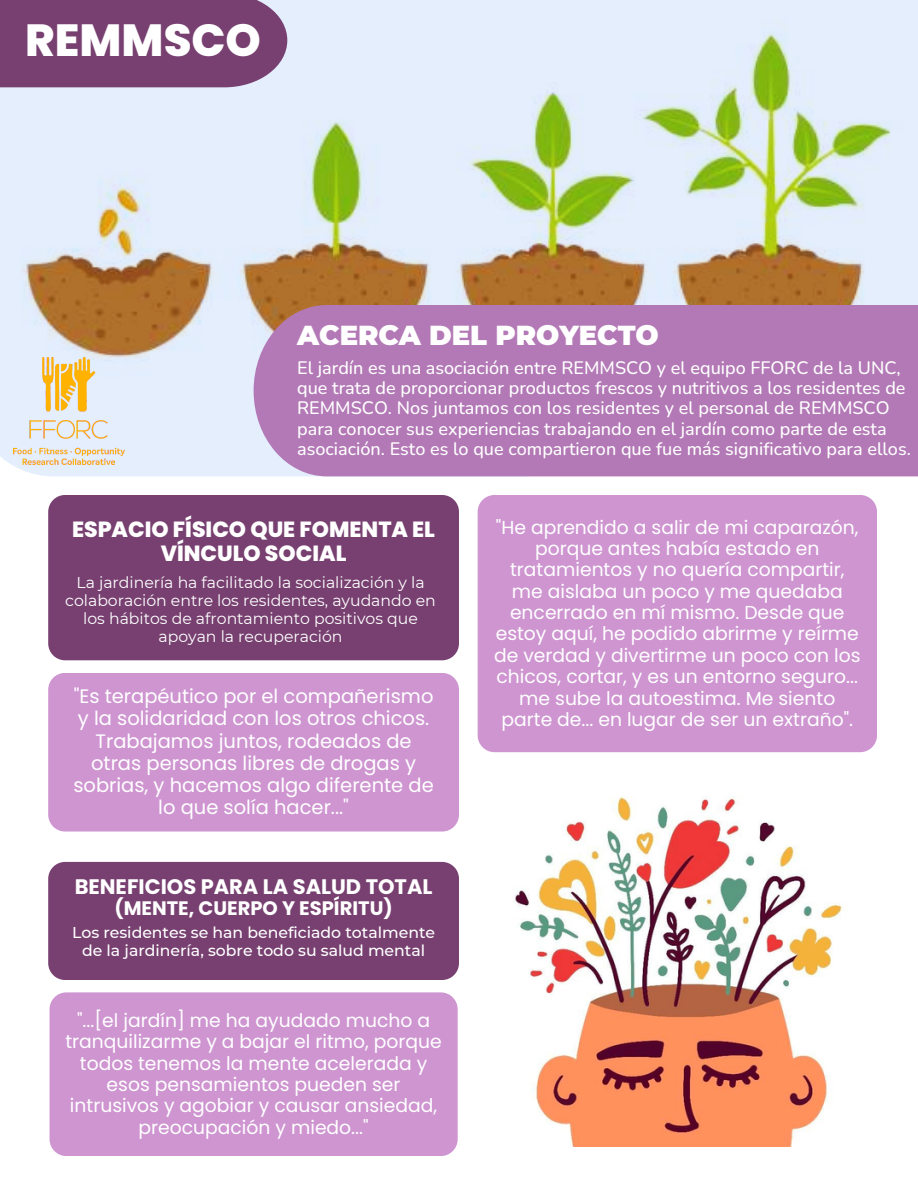
<style>
.page{position:relative;width:918px;height:1188px;background:#fff}
.page>*{position:absolute;margin:0;border:0;box-sizing:border-box;transform-origin:0 0}
.t1{font:800 45px "Poppins";color:#fff}
.t2{font:900 27.45px "Montserrat";color:#fff}
.t3{font:800 21.9px/24.8px "Poppins";color:#fff;text-align:center}
.t4{font:700 21px "Poppins";color:#fff}
.t5{font:19.5px/22.2px "Poppins";color:#fff;text-align:center}
.t6{font:700 19.5px "Poppins";color:#fff}
.t7{font:18.75px/21.3px "Poppins";color:#fff;text-align:center}
.t8{font:500 18px/20.2px "Nunito";color:#fff}
.t9{font:15.75px/18px "Montserrat";color:#fff;text-align:center}
.t10{font:500 15.75px/18px "Montserrat";color:#fff;text-align:center}
</style>
<div class="page">
<img style="left:0;top:0;width:918px;height:476px">
<div style="left:0;top:0;width:287px;height:87px;background:#774070"></div>
<div style="left:254px;top:305px;width:664px;height:171px;background:#b379b6"></div>
<img style="left:13px;top:358px;width:112px;height:107px">
<img style="left:515px;top:796px;width:328px;height:351px">
<div style="left:478px;top:495px;width:399px;height:257px;background:#ce95d1;border-radius:17px"></div>
<div style="left:48px;top:495px;width:411px;height:165px;background:#774070;border-radius:17px"></div>
<div style="left:50px;top:992px;width:408px;height:164px;background:#ce95d1;border-radius:17px"></div>
<div style="left:48px;top:862px;width:411px;height:118px;background:#774070;border-radius:17px"></div>
<div style="left:48px;top:673px;width:411px;height:159px;background:#ce95d1;border-radius:17px"></div>
<p class="t1" style="left:25px;top:8px;width:237px">REMMSCO</p>
<p class="t2" style="left:297px;top:319px;width:363px">ACERCA DEL PROYECTO</p>
<p class="t8" style="left:297px;top:358px;width:615px">El jardín es una asociación entre REMMSCO y el equipo FFORC de la UNC, que trata de proporcionar productos frescos y nutritivos a los residentes de REMMSCO. Nos juntamos con los residentes y el personal de REMMSCO para conocer sus experiencias trabajando en el jardín como parte de esta asociación. Esto es lo que compartieron que fue más significativo para ellos.</p>
<p class="t3" style="left:72px;top:517px;width:364px">ESPACIO FÍSICO QUE FOMENTA EL<br>VÍNCULO SOCIAL</p>
<p class="t9" style="left:65px;top:573px;width:372px">La jardinería ha facilitado la socialización y la colaboración entre los residentes, ayudando en los hábitos de afrontamiento positivos que apoyan la recuperación</p>
<p class="t5" style="left:73px;top:685px;width:362px">"Es terapéutico por el compañerismo y la solidaridad con los otros chicos.<br>Trabajamos juntos, rodeados de otras personas libres de drogas y sobrias, y hacemos algo diferente de lo que solía hacer..."</p>
<p class="t4" style="left:75px;top:872px;width:359px">BENEFICIOS PARA LA SALUD TOTAL</p>
<p class="t6" style="left:114px;top:895px;width:280px">(MENTE, CUERPO Y ESPÍRITU)</p>
<p class="t10" style="left:72px;top:923px;width:365px">Los residentes se han beneficiado totalmente de la jardinería, sobre todo su salud mental</p>
<p class="t7" style="left:65px;top:1010px;width:378px">"...[el jardín] me ha ayudado mucho a tranquilizarme y a bajar el ritmo, porque todos tenemos la mente acelerada y esos pensamientos pueden ser intrusivos y agobiar y causar ansiedad, preocupación y miedo..."</p>
<p class="t7" style="left:494px;top:516px;width:368px">"He aprendido a salir de mi caparazón, porque antes había estado en tratamientos y no quería compartir, me aislaba un poco y me quedaba encerrado en mí mismo. Desde que estoy aquí, he podido abrirme y reírme de verdad y divertirme un poco con los chicos, cortar, y es un entorno seguro... me sube la autoestima. Me siento parte de... en lugar de ser un extraño".</p>
</div>
